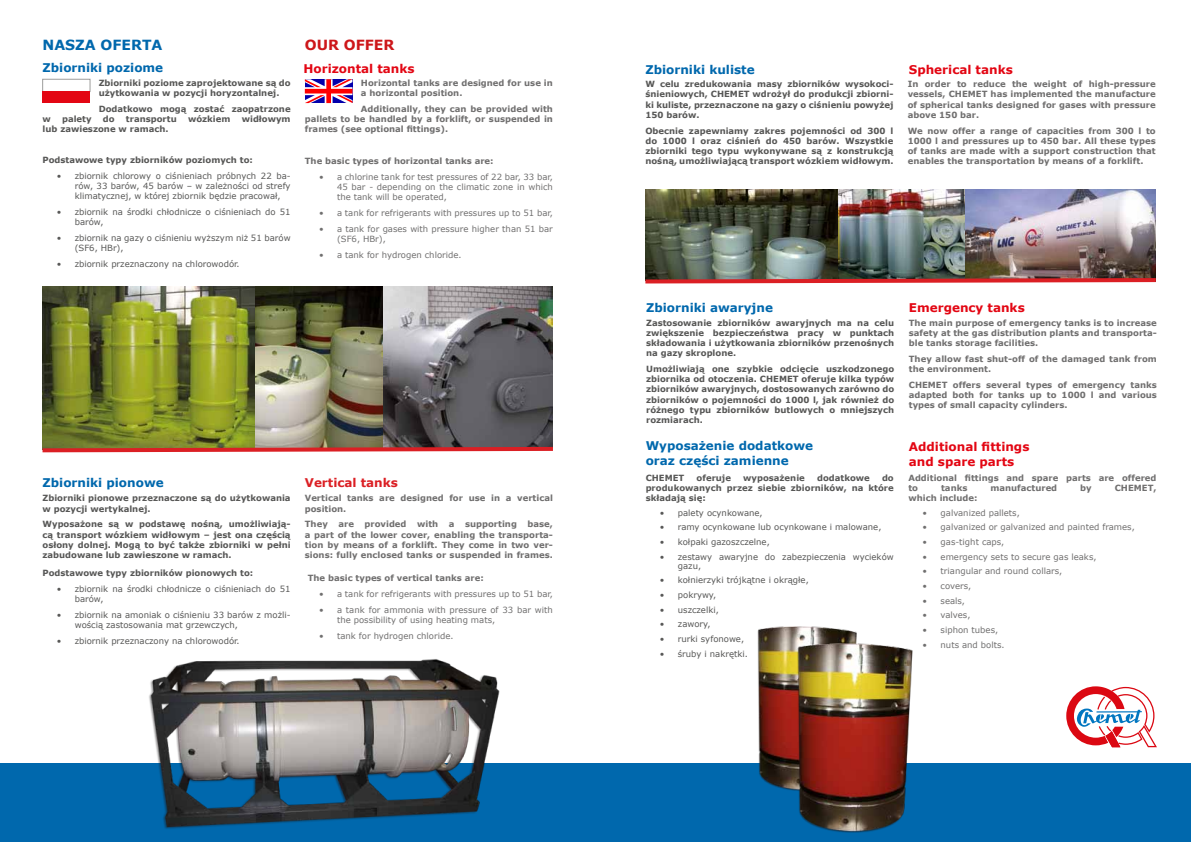
<style>
.page{position:relative;width:1191px;height:842px;background:#fff}
.page>*{position:absolute;margin:0;border:0;box-sizing:border-box;transform-origin:0 0}
.t1{font:700 14px "Verdana";color:#0068ad}
.t2{font:700 14px "Verdana";color:#cd171a}
.t3{font:700 12px/14.4px "Verdana";color:#0068ad}
.t4{font:700 12px/15.7px "Verdana";color:#e30613}
.t5{font:700 12px "Verdana";color:#db1f24}
.t6{font:700 8.5px/10.2px "Verdana";color:#575756;text-align:justify}
.t7{font:700 8.5px/10.2px "Verdana";color:#706f6f;text-align:justify}
.t8{font:8.5px/10.2px "Verdana";color:#575756}
.t9{font:8.5px/10.2px "Verdana";color:#706f6f}
</style>
<div class="page">
<div style="left:43px;top:79px;width:47px;height:13px;background:#fff;border:1px solid #9d9d9c"></div>
<div style="left:43px;top:91px;width:47px;height:12px;background:#e30613"></div>
<svg style="left:305px;top:79px;width:47px;height:24px"></svg>
<img style="left:43px;top:287px;width:212px;height:158px">
<img style="left:383px;top:287px;width:170px;height:158px">
<img style="left:255px;top:287px;width:128px;height:158px">
<svg style="left:42px;top:445px;width:511px;height:8px;background:#be6255"></svg>
<img style="left:645px;top:190px;width:510px;height:86px">
<img style="left:645px;top:276px;width:511px;height:8px">
<svg style="left:1066px;top:686px;width:91px;height:61px"></svg>
<div style="left:0;top:763px;width:1191px;height:79px;background:#0068ad"></div>
<img style="left:149px;top:659px;width:351px;height:170px">
<img style="left:757px;top:627px;width:100px;height:162px">
<img style="left:782px;top:643px;width:131px;height:190px">
<h1 class="t1" style="left:43px;top:35px;width:24px">Nasza</h1>
<h1 class="t1" style="left:101px;top:35px;width:23px">oferta</h1>
<h1 class="t2" style="left:305px;top:35px;width:62px">Our offer</h1>
<h2 class="t3" style="left:43px;top:60px;width:122px">Zbiorniki poziome</h2>
<h2 class="t4" style="left:303px;top:60px;width:113px">Horizontal tanks</h2>
<p class="t6" style="left:99px;top:77px;width:193px">Zbiorniki poziome zaprojektowane są do użytkowania w pozycji horyzontalnej.</p>
<p class="t6" style="left:99px;top:103px;width:193px">Dodatkowo mogą zostać zaopatrzone</p>
<p class="t6" style="left:43px;top:114px;width:10px">w</p>
<p class="t6" style="left:62px;top:114px;width:31px">palety</p>
<p class="t6" style="left:103px;top:114px;width:13px">do</p>
<p class="t6" style="left:126px;top:114px;width:52px">transportu</p>
<p class="t6" style="left:188px;top:114px;width:44px">wózkiem</p>
<p class="t6" style="left:242px;top:114px;width:50px">widłowym</p>
<p class="t6" style="left:43px;top:124px;width:127px">lub zawieszone w ramach.</p>
<p class="t6" style="left:43px;top:155px;width:212px">Podstawowe typy zbiorników poziomych to:</p>
<p class="t8" style="left:75px;top:170px;width:217px;text-align:justify;text-indent:-18px">• zbiornik chlorowy o ciśnieniach próbnych 22 ba&shy;rów, 33 barów, 45 barów – w zależności od strefy klimatycznej, w której zbiornik będzie pracował,</p>
<p class="t8" style="left:75px;top:207px;width:217px;text-indent:-18px">• zbiornik na środki chłodnicze o ciśnieniach do 51 barów,</p>
<p class="t8" style="left:75px;top:233px;width:217px;text-indent:-18px">• zbiornik na gazy o ciśnieniu wyższym niż 51 barów (SF6, HBr),</p>
<p class="t8" style="left:57px;top:259px;width:184px">• zbiornik przeznaczony na chlorowodór.</p>
<p class="t7" style="left:361px;top:77px;width:193px">Horizontal tanks are designed for use in a horizontal position.</p>
<p class="t7" style="left:305px;top:103px;width:250px;text-indent:56px">Additionally, they can be provided with pallets to be handled by a forklift, or suspended in frames (see optional fittings).</p>
<p class="t7" style="left:305px;top:156px;width:190px">The basic types of horizontal tanks are:</p>
<p class="t9" style="left:337px;top:172px;width:217px;text-align:justify;text-indent:-18px">• a chlorine tank for test pressures of 22 bar, 33 bar, 45 bar - depending on the climatic zone in which the tank will be operated,</p>
<p class="t9" style="left:319px;top:208px;width:235px">• a tank for refrigerants with pressures up to 51 bar,</p>
<p class="t9" style="left:337px;top:224px;width:217px;text-indent:-18px">• a tank for gases with pressure higher than 51 bar (SF6, HBr),</p>
<p class="t9" style="left:319px;top:250px;width:144px">• a tank for hydrogen chloride.</p>
<h2 class="t3" style="left:43px;top:475px;width:123px">Zbiorniki pionowe</h2>
<h2 class="t5" style="left:305px;top:474px;width:95px">Vertical tanks</h2>
<p class="t6" style="left:43px;top:493px;width:250px">Zbiorniki pionowe przeznaczone są do użytkowania w pozycji wertykalnej.</p>
<p class="t6" style="left:43px;top:519px;width:250px">Wyposażone są w podstawę nośną, umożliwiają&shy;cą transport wózkiem widłowym – jest ona częścią osłony dolnej. Mogą to być także zbiorniki w pełni zabudowane lub zawieszone w ramach.</p>
<p class="t6" style="left:43px;top:567px;width:212px">Podstawowe typy zbiorników pionowych to:</p>
<p class="t8" style="left:75px;top:583px;width:217px;text-indent:-18px">• zbiornik na środki chłodnicze o ciśnieniach do 51 barów,</p>
<p class="t8" style="left:75px;top:609px;width:217px;text-indent:-18px">• zbiornik na amoniak o ciśnieniu 33 barów z możli&shy;wością zastosowania mat grzewczych,</p>
<p class="t8" style="left:57px;top:635px;width:184px">• zbiornik przeznaczony na chlorowodór.</p>
<p class="t7" style="left:305px;top:493px;width:250px">Vertical tanks are designed for use in a vertical position.</p>
<p class="t7" style="left:305px;top:519px;width:250px">They are provided with a supporting base, a part of the lower cover, enabling the transporta&shy;tion by means of a forklift. They come in two ver&shy;sions: fully enclosed tanks or suspended in frames.</p>
<p class="t7" style="left:308px;top:573px;width:178px">The basic types of vertical tanks are:</p>
<p class="t9" style="left:319px;top:589px;width:235px">• a tank for refrigerants with pressures up to 51 bar,</p>
<p class="t9" style="left:337px;top:604px;width:217px;text-indent:-18px">• a tank for ammonia with pressure of 33 bar with the possibility of using heating mats,</p>
<p class="t9" style="left:319px;top:631px;width:136px">• tank for hydrogen chloride.</p>
<h2 class="t3" style="left:645px;top:62px;width:111px">Zbiorniki kuliste</h2>
<h2 class="t4" style="left:909px;top:61px;width:105px">Spherical tanks</h2>
<p class="t6" style="left:645px;top:79px;width:250px">W celu zredukowania masy zbiorników wysokoci&shy;śnieniowych, CHEMET wdrożył do produkcji zbiorni&shy;ki kuliste, przeznaczone na gazy o ciśnieniu powyżej 150 barów.</p>
<p class="t6" style="left:645px;top:125px;width:250px">Obecnie zapewniamy zakres pojemności od 300 l do 1000 l oraz ciśnień do 450 barów. Wszystkie zbiorniki tego typu wykonywane są z konstrukcją nośną, umożliwiającą transport wózkiem widłowym.</p>
<p class="t7" style="left:907px;top:79px;width:250px">In order to reduce the weight of high-pressure vessels, CHEMET has implemented the manufacture of spherical tanks designed for gases with pressure above 150 bar.</p>
<p class="t7" style="left:907px;top:125px;width:250px">We now offer a range of capacities from 300 l to 1000 l and pressures up to 450 bar. All these types of tanks are made with a support construction that enables the transportation by means of a forklift.</p>
<h2 class="t3" style="left:646px;top:300px;width:128px">Zbiorniki awaryjne</h2>
<h2 class="t4" style="left:909px;top:299px;width:117px">Emergency tanks</h2>
<p class="t6" style="left:646px;top:317px;width:250px">Zastosowanie zbiorników awaryjnych ma na celu zwiększenie bezpieczeństwa pracy w punktach składowania i użytkowania zbiorników przenośnych na gazy skroplone.</p>
<p class="t6" style="left:646px;top:364px;width:250px">U możliwiają one szybkie odcięcie uszkodzonego zbiornika od otoczenia. CHEMET oferuje kilka typów zbiorników awaryjnych, dostosowanych zarówno do zbiorników o pojemności do 1000 l, jak również do różnego typu zbiorników butlowych o mniejszych rozmiarach.</p>
<h2 class="t3" style="left:645px;top:438px;width:169px">Wyposażenie dodatkowe oraz części zamienne</h2>
<h2 class="t4" style="left:909px;top:438px;width:122px">Additional fittings and spare parts</h2>
<p class="t6" style="left:645px;top:472px;width:40px">CHEMET</p>
<p class="t6" style="left:696px;top:472px;width:36px">oferuje</p>
<p class="t6" style="left:743px;top:472px;width:63px">wyposażenie</p>
<p class="t6" style="left:817px;top:472px;width:54px">dodatkowe</p>
<p class="t7" style="left:909px;top:317px;width:250px">The main purpose of emergency tanks is to increase safety at the gas distribution plants and transporta&shy;ble tanks storage facilities.</p>
<p class="t7" style="left:909px;top:353px;width:250px">They allow fast shut-off of the damaged tank from the environment.</p>
<p class="t7" style="left:909px;top:380px;width:250px">CHEMET offers several types of emergency tanks adapted both for tanks up to 1000 l and various types of small capacity cylinders.</p>
<p class="t7" style="left:908px;top:472px;width:250px">Additional fittings and spare parts are offered to</p>
<p class="t6" style="left:645px;top:472px;width:250px;text-indent:236px">do produkowanych przez siebie zbiorników, na które składają się:</p>
<p class="t8" style="left:660px;top:507px;width:104px">• palety ocynkowane,</p>
<p class="t8" style="left:660px;top:522px;width:223px">• ramy ocynkowane lub ocynkowane i malowane,</p>
<p class="t8" style="left:660px;top:537px;width:111px">• kołpaki gazoszczelne,</p>
<p class="t8" style="left:678px;top:552px;width:217px;line-height:9px;text-indent:-18px">• zestawy awaryjne do zabezpieczenia wycieków gazu,</p>
<p class="t8" style="left:660px;top:575px;width:150px">• kołnierzyki trójkątne i okrągłe,</p>
<p class="t8" style="left:660px;top:590px;width:58px">• pokrywy,</p>
<p class="t8" style="left:660px;top:604px;width:60px">• uszczelki,</p>
<p class="t8" style="left:660px;top:619px;width:52px">• zawory,</p>
<p class="t8" style="left:660px;top:634px;width:86px">• rurki syfonowe,</p>
<p class="t8" style="left:660px;top:648px;width:90px">• śruby i nakrętki.</p>
<p class="t7" style="left:941px;top:482px;width:28px">tanks</p>
<p class="t7" style="left:990px;top:482px;width:68px">manufactured</p>
<p class="t7" style="left:1080px;top:482px;width:13px">by</p>
<p class="t7" style="left:1114px;top:482px;width:43px">CHEMET,</p>
<p class="t7" style="left:908px;top:493px;width:71px">which include:</p>
<p class="t9" style="left:922px;top:507px;width:99px">• galvanized pallets,</p>
<p class="t9" style="left:922px;top:522px;width:214px">• galvanized or galvanized and painted frames,</p>
<p class="t9" style="left:922px;top:537px;width:83px">• gas-tight caps,</p>
<p class="t9" style="left:922px;top:551px;width:175px">• emergency sets to secure gas leaks,</p>
<p class="t9" style="left:922px;top:566px;width:141px">• triangular and round collars,</p>
<p class="t9" style="left:922px;top:581px;width:50px">• covers,</p>
<p class="t9" style="left:922px;top:595px;width:44px">• seals,</p>
<p class="t9" style="left:922px;top:610px;width:49px">• valves,</p>
<p class="t9" style="left:922px;top:625px;width:77px">• siphon tubes,</p>
<p class="t9" style="left:922px;top:639px;width:83px">• nuts and bolts.</p>
</div>
